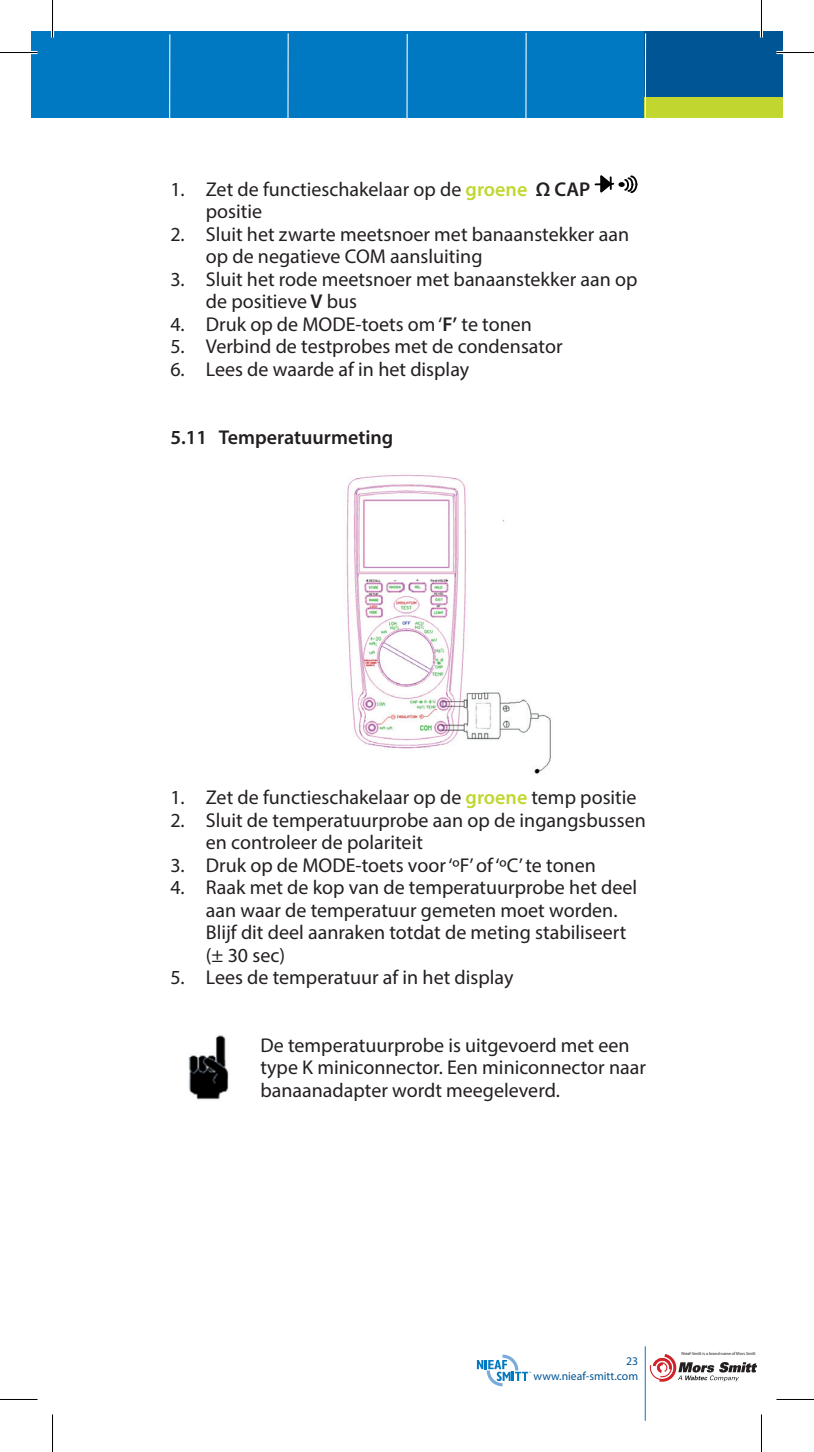
<style>
.page{position:relative;width:814px;height:1452px;background:#fff}
.page>*{position:absolute;margin:0;border:0;box-sizing:border-box;transform-origin:0 0}
.t1{font:20px/22.5px "Myriad Pro";color:#231f20}
.t2{font:600 20px "Myriad Pro";color:#231f20}
.t3{font:11.75px/15px "Myriad Pro";color:#005595;text-align:right}
.t4{font:4.5px "Myriad Pro";letter-spacing:-.01em;color:#231f20}
.s1{font-weight:600;color:#c1d72f}
.s2{font-weight:600}
</style>
<div class="page">
<div style="left:31px;top:31px;width:730px;height:87px;background:#0079c2"></div>
<div style="left:644px;top:31px;width:138px;height:79px;background:#005595"></div>
<div style="left:644px;top:98px;width:138px;height:20px;background:#c1d72f"></div>
<hr style="left:169px;top:34px;width:1px;height:87px;background:#fff">
<hr style="left:287px;top:33px;width:2px;height:87px;background:#fff">
<hr style="left:406px;top:34px;width:2px;height:86px;background:#fff">
<hr style="left:525px;top:33px;width:1px;height:86px;background:#fff">
<hr style="left:645px;top:33px;width:1px;height:87px;background:#fff">
<hr style="left:645px;top:1346px;width:1px;height:74px;background:#0079c2">
<svg style="left:477px;top:1354px;width:54px;height:32px"></svg>
<svg style="left:650px;top:1354px;width:107px;height:27px"></svg>
<svg style="left:595px;top:175px;width:43px;height:19px"></svg>
<img style="left:346px;top:474px;width:205px;height:300px">
<img style="left:188px;top:1035px;width:41px;height:47px">
<img style="left:188px;top:1037px;width:41px;height:19px">
<img style="left:188px;top:1060px;width:41px;height:18px">
<img style="left:189px;top:1082px;width:40px;height:18px">
<hr style="left:0;top:51px;width:38px;height:3px;background:#fff">
<hr style="left:776px;top:51px;width:38px;height:3px;background:#fff">
<hr style="left:51px;top:0;width:3px;height:38px;background:#fff">
<hr style="left:760px;top:0;width:3px;height:38px;background:#fff">
<hr style="left:0;top:52px;width:38px;height:1px;background:#000">
<hr style="left:776px;top:52px;width:38px;height:1px;background:#000">
<hr style="left:0;top:1399px;width:38px;height:1px;background:#000">
<hr style="left:776px;top:1399px;width:38px;height:1px;background:#000">
<hr style="left:52px;top:0;width:1px;height:38px;background:#000">
<hr style="left:52px;top:1414px;width:1px;height:37px;background:#000">
<hr style="left:761px;top:0;width:1px;height:38px;background:#000">
<hr style="left:761px;top:1414px;width:1px;height:37px;background:#000">
<p class="t1" style="left:206px;top:177px;width:386px;text-indent:-35px">1. Zet de functieschakelaar op de <span class="s1">groene</span> <span class="s2">Ω CAP </span>positie</p>
<p class="t1" style="left:206px;top:222px;width:425px;text-indent:-35px">2. Sluit het zwarte meetsnoer met banaanstekker aan op de negatieve COM aansluiting</p>
<p class="t1" style="left:206px;top:267px;width:433px;text-indent:-35px">3. Sluit het rode meetsnoer met banaanstekker aan op de positieve <span class="s2">V</span> bus</p>
<p class="t1" style="left:170px;top:312px;width:363px">4. Druk op de MODE-toets om ‘<span class="s2">F’</span> te tonen</p>
<p class="t1" style="left:170px;top:335px;width:394px">5. Verbind de testprobes met de condensator</p>
<p class="t1" style="left:170px;top:357px;width:300px">6. Lees de waarde af in het display</p>
<p class="t2" style="left:170px;top:425px;width:224px">5.11 Temperatuurmeting</p>
<p class="t1" style="left:170px;top:786px;width:468px">1. Zet de functieschakelaar op de <span class="s1">groene</span> temp positie</p>
<p class="t1" style="left:206px;top:808px;width:441px;text-indent:-35px">2. Sluit de temperatuurprobe aan op de ingangsbussen en controleer de polariteit</p>
<p class="t1" style="left:170px;top:853px;width:427px">3. Druk op de MODE-toets voor ‘ºF’ of ‘ºC’ te tonen</p>
<p class="t1" style="left:206px;top:876px;width:433px;text-indent:-35px">4. Raak met de kop van de temperatuurprobe het deel aan waar de temperatuur gemeten moet worden.<br>Blijf dit deel aanraken totdat de meting stabiliseert (± 30 sec)</p>
<p class="t1" style="left:170px;top:966px;width:344px">5. Lees de temperatuur af in het display</p>
<p class="t1" style="left:260px;top:1033px;width:387px">De temperatuurprobe is uitgevoerd met een type K miniconnector. Een miniconnector naar banaanadapter wordt meegeleverd.</p>
<p class="t3" style="left:533px;top:1353px;width:106px">23 www.nieaf-smitt.com</p>
<p class="t4" style="left:681px;top:1350px;width:76px">Nieaf-Smitt is a brand name of Mors Smitt</p>
</div>
